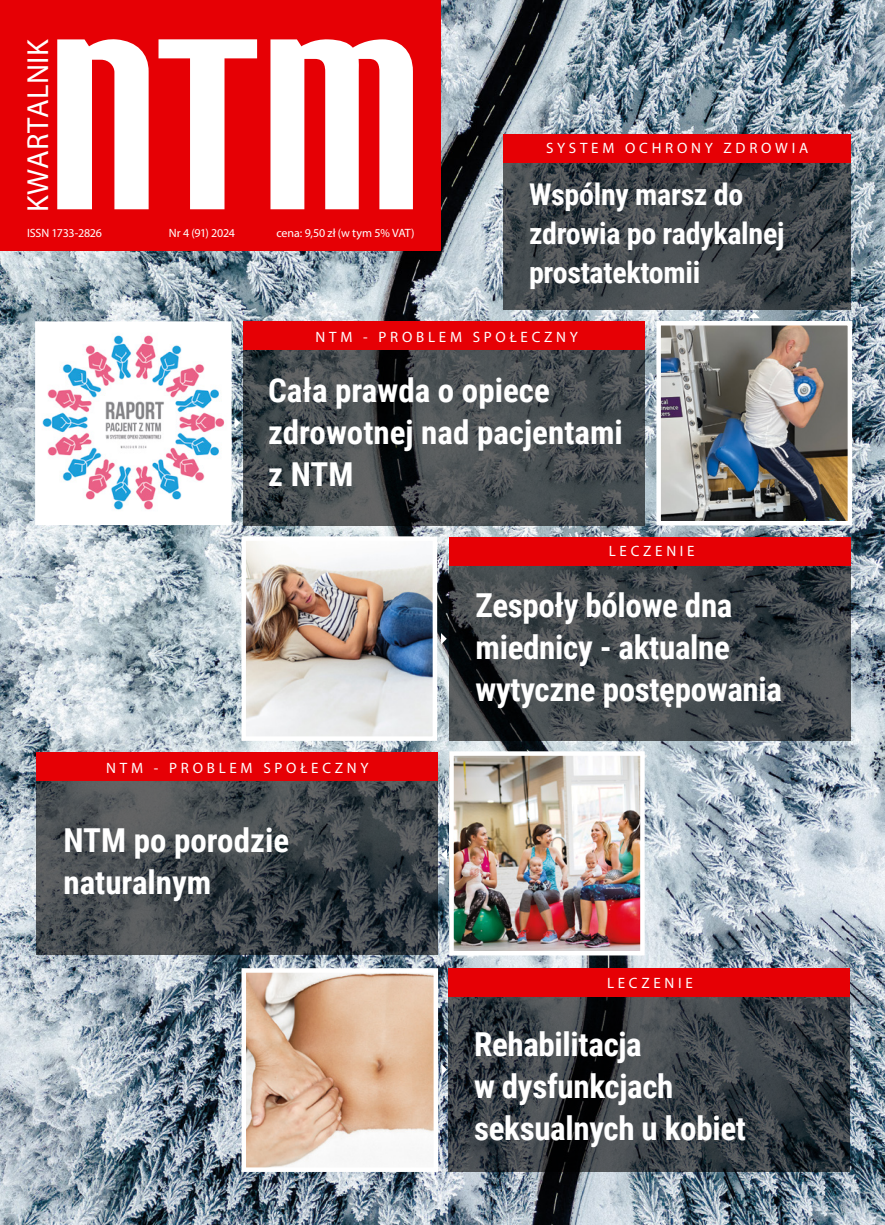
<style>
.page{position:relative;width:885px;height:1225px;background:#fff}
.page>*{position:absolute;margin:0;border:0;box-sizing:border-box;transform-origin:0 0}
.t1{font:700 33px/42px "Roboto Condensed";letter-spacing:-.01em;color:#fff}
.t2{font:30.6px "Myriad Pro";letter-spacing:.01em;color:#fff}
.t3{font:700 30px/39px "Roboto Condensed";letter-spacing:-.01em;color:#fff}
.t4{font:15px "Myriad Pro";letter-spacing:.25em;color:#fff}
.t5{font:12px "Myriad Pro";letter-spacing:-.015em;color:#fff}
</style>
<div class="page">
<img style="left:0;top:0;width:884px;height:1225px">
<img style="left:246px;top:541px;width:186px;height:195px">
<svg style="left:503px;top:163px;width:347px;height:146px;background:#3e4549"></svg>
<svg style="left:243px;top:350px;width:401px;height:175px;background:#42474a"></svg>
<svg style="left:449px;top:566px;width:401px;height:175px;background:#404549"></svg>
<svg style="left:37px;top:781px;width:401px;height:174px;background:#40464b"></svg>
<svg style="left:448px;top:997px;width:401px;height:175px;background:#353a3f"></svg>
<img style="left:246px;top:973px;width:187px;height:194px">
<img style="left:40px;top:326px;width:187px;height:194px">
<img style="left:454px;top:756px;width:185px;height:194px">
<img style="left:661px;top:326px;width:186px;height:194px">
<svg style="left:748px;top:312px;width:12px;height:6px"></svg>
<svg style="left:234px;top:417px;width:6px;height:11px"></svg>
<svg style="left:441px;top:633px;width:5px;height:11px"></svg>
<svg style="left:441px;top:849px;width:6px;height:11px"></svg>
<svg style="left:441px;top:1063px;width:6px;height:12px"></svg>
<div style="left:241px;top:536px;width:196px;height:205px;border:4px solid #fff"></div>
<div style="left:241px;top:968px;width:197px;height:204px;border:4px solid #fff"></div>
<div style="left:656px;top:321px;width:196px;height:204px;border:4px solid #fff"></div>
<div style="left:449px;top:751px;width:195px;height:204px;border:4px solid #fff"></div>
<div style="left:449px;top:537px;width:401px;height:29px;background:#e60005"></div>
<div style="left:37px;top:752px;width:401px;height:29px;background:#e60005"></div>
<div style="left:448px;top:968px;width:401px;height:29px;background:#e60005"></div>
<div style="left:243px;top:321px;width:401px;height:29px;background:#e60005"></div>
<div style="left:503px;top:134px;width:347px;height:29px;background:#e60005"></div>
<div style="left:0;top:0;width:441px;height:250px;background:#e60005"></div>
<svg style="left:57px;top:39px;width:92px;height:170px"></svg>
<svg style="left:270px;top:39px;width:143px;height:170px"></svg>
<svg style="left:158px;top:39px;width:99px;height:170px"></svg>
<p class="t2" style="left:19px;top:212px;width:174px;rotate:-90deg">KWARTALNIK</p>
<p class="t5" style="left:27px;top:225px;width:77px">ISSN 1733-2826</p>
<p class="t5" style="left:169px;top:225px;width:68px">Nr 4 (91) 2024</p>
<p class="t5" style="left:276px;top:225px;width:140px">cena: 9,50 zł (w tym 5% VAT)</p>
<p class="t4" style="left:546px;top:139px;width:264px">SYSTEM OCHRONY ZDROWIA</p>
<p class="t3" style="left:529px;top:174px;width:257px">Wspólny marsz do zdrowia po radykalnej prostatektomii</p>
<p class="t4" style="left:315px;top:327px;width:264px">NTM - PROBLEM SPOŁECZNY</p>
<p class="t1" style="left:268px;top:368px;width:356px">Cała prawda o opiece zdrowotnej nad pacjentami z NTM</p>
<p class="t4" style="left:608px;top:541px;width:87px">LECZENIE</p>
<p class="t4" style="left:106px;top:758px;width:264px">NTM - PROBLEM SPOŁECZNY</p>
<p class="t1" style="left:63px;top:818px;width:227px">NTM po porodzie naturalnym</p>
<p class="t1" style="left:475px;top:583px;width:308px">Zespoły bólowe dna miednicy - aktualne wytyczne postępowania</p>
<p class="t4" style="left:607px;top:973px;width:87px">LECZENIE</p>
<p class="t1" style="left:474px;top:1021px;width:273px">Rehabilitacja<br>w dysfunkcjach seksualnych u kobiet</p>
</div>
